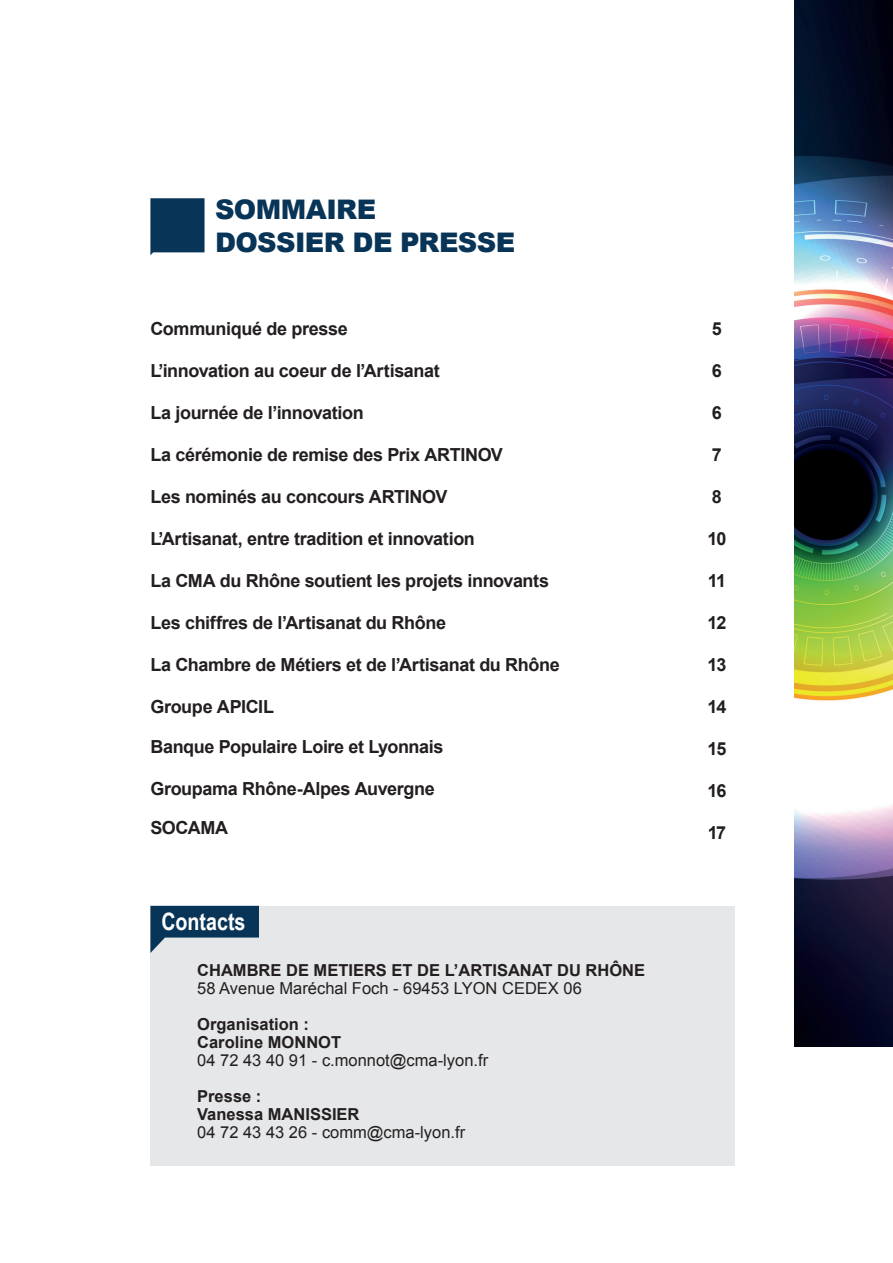
<style>
.page{position:relative;width:893px;height:1263px;background:#fff}
.page>*{position:absolute;margin:0;border:0;box-sizing:border-box;transform-origin:0 0}
.t1{font:900 27px/33px "Arial";letter-spacing:-.02em;color:#083557}
.t2{font:700 24px "Arial Narrow";color:#fff}
.t3{font:700 18px/39px "Arial";letter-spacing:-.02em;color:#231f20}
.t4{font:16.5px "Arial";color:#231f20}
.t5{font:700 16.5px/18px "Arial";color:#231f20}
</style>
<div class="page">
<img style="left:794px;top:0;width:99px;height:1046px">
<div style="left:150px;top:906px;width:584px;height:259px;background:#e6e7e9"></div>
<svg style="left:150px;top:906px;width:109px;height:47px"></svg>
<svg style="left:150px;top:198px;width:55px;height:57px;background:#174161"></svg>
<h1 class="t1" style="left:215px;top:192px;width:302px">SOMMAIRE<br>DOSSIER DE PRESSE</h1>
<p class="t3" style="left:150px;top:309px;width:199px">Communiqué de presse</p>
<p class="t3" style="left:150px;top:351px;width:291px">L’innovation au coeur de l’Artisanat</p>
<p class="t3" style="left:150px;top:393px;width:215px">La journée de l’innovation</p>
<p class="t3" style="left:150px;top:435px;width:354px">La cérémonie de remise des Prix ARTINOV</p>
<p class="t3" style="left:150px;top:477px;width:298px">Les nominés au concours ARTINOV</p>
<p class="t3" style="left:150px;top:519px;width:326px">L’Artisanat, entre tradition et innovation</p>
<p class="t3" style="left:150px;top:561px;width:400px">La CMA du Rhône soutient les projets innovants</p>
<p class="t3" style="left:150px;top:603px;width:297px">Les chiffres de l’Artisanat du Rhône</p>
<p class="t3" style="left:150px;top:645px;width:411px">La Chambre de Métiers et de l’Artisanat du Rhône</p>
<p class="t3" style="left:150px;top:687px;width:125px">Groupe APICIL</p>
<p class="t3" style="left:150px;top:728px;width:295px">Banque Populaire Loire et Lyonnais</p>
<p class="t3" style="left:150px;top:770px;width:286px">Groupama Rhône-Alpes Auvergne<br>SOCAMA</p>
<h2 class="t2" style="left:161px;top:903px;width:86px">Contacts</h2>
<p class="t5" style="left:197px;top:961px;width:449px">CHAMBRE DE METIERS ET DE L’ARTISANAT DU RHÔNE</p>
<p class="t4" style="left:197px;top:977px;width:386px">58 Avenue Maréchal Foch - 69453 LYON CEDEX 06</p>
<p class="t5" style="left:197px;top:1015px;width:145px">Organisation :<br>Caroline MONNOT</p>
<p class="t4" style="left:197px;top:1049px;width:292px">04 72 43 40 91 - c.monnot@cma-lyon.fr</p>
<p class="t5" style="left:197px;top:1087px;width:164px">Presse :<br>Vanessa MANISSIER</p>
<p class="t4" style="left:197px;top:1121px;width:270px">04 72 43 43 26 - comm@cma-lyon.fr</p>
<p class="t3" style="left:712px;top:309px;width:12px">5</p>
<p class="t3" style="left:712px;top:351px;width:12px">6</p>
<p class="t3" style="left:712px;top:393px;width:12px">6</p>
<p class="t3" style="left:712px;top:435px;width:12px">7</p>
<p class="t3" style="left:712px;top:477px;width:12px">8</p>
<p class="t3" style="left:707px;top:519px;width:20px">10</p>
<p class="t3" style="left:708px;top:561px;width:20px">11</p>
<p class="t3" style="left:707px;top:603px;width:20px">12</p>
<p class="t3" style="left:708px;top:645px;width:20px">13</p>
<p class="t3" style="left:708px;top:687px;width:20px">14</p>
<p class="t3" style="left:708px;top:729px;width:20px">15</p>
<p class="t3" style="left:707px;top:771px;width:20px">16</p>
<p class="t3" style="left:708px;top:813px;width:20px">17</p>
</div>
